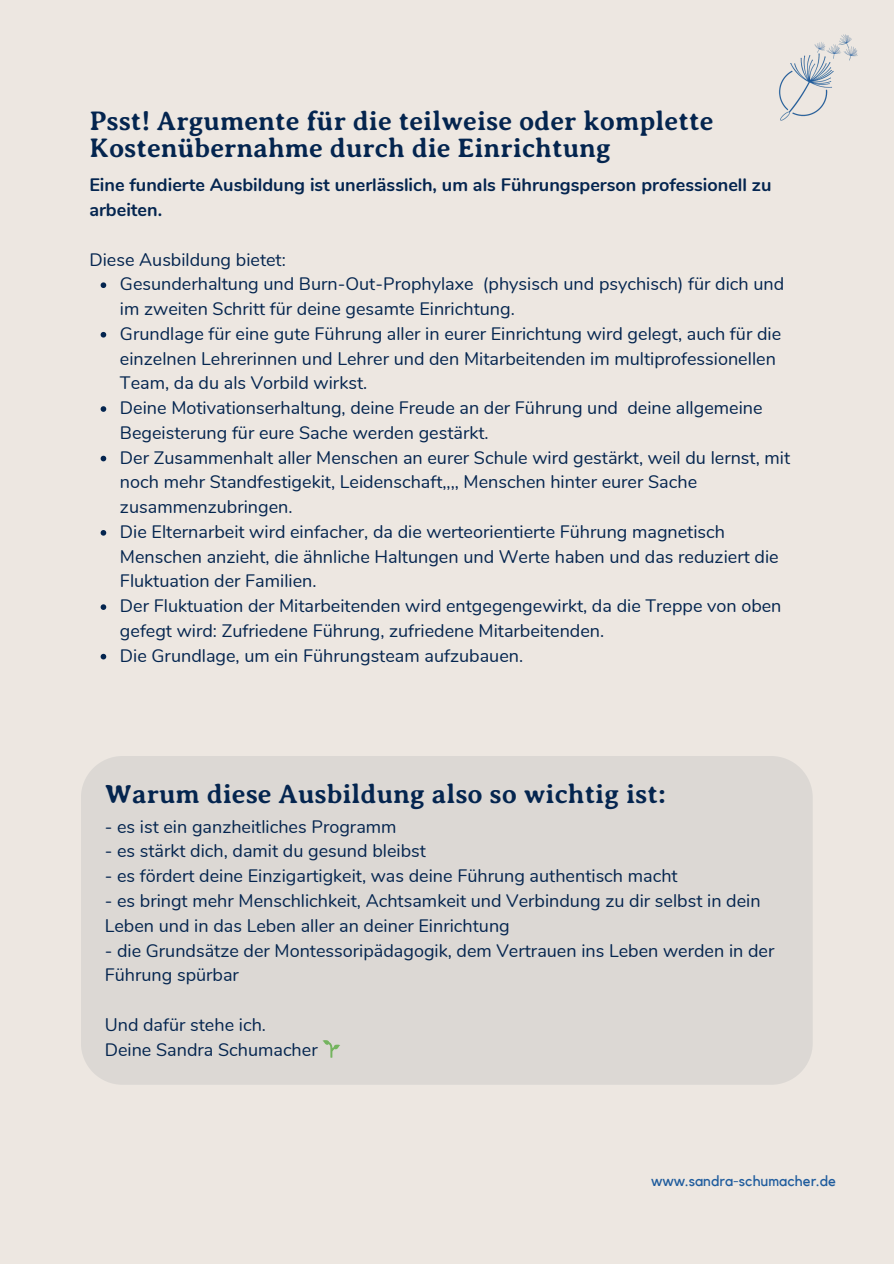
<style>
.page{position:relative;width:894px;height:1264px;background:#fff}
.page>*{position:absolute;margin:0;border:0;box-sizing:border-box;transform-origin:0 0}
.t1{font:700 27px/27px "Averia Serif Libre";color:#04254f}
.t2{font:18px/24.8px "Nunito";color:#04254f}
.t3{font:700 18px/24.8px "Nunito";color:#04254f}
.t4{font:14.7px "Kollektif";color:#1f5c9d}
</style>
<div class="page">
<div style="left:0;top:0;width:893px;height:1263px;background:#ede7e1"></div>
<div style="left:81px;top:756px;width:731px;height:328px;background:#dcd8d4"></div>
<img style="left:779px;top:34px;width:79px;height:87px">
<svg style="left:101px;top:282px;width:5px;height:6px"></svg>
<svg style="left:101px;top:332px;width:5px;height:5px"></svg>
<svg style="left:101px;top:406px;width:5px;height:6px"></svg>
<svg style="left:101px;top:456px;width:5px;height:5px"></svg>
<svg style="left:101px;top:530px;width:5px;height:5px"></svg>
<svg style="left:101px;top:604px;width:5px;height:6px"></svg>
<svg style="left:101px;top:654px;width:5px;height:5px"></svg>
<svg style="left:322px;top:1040px;width:18px;height:17px"></svg>
<h1 class="t1" style="left:89px;top:108px;width:625px">Psst! Argumente für die teilweise oder komplette<br>Kostenübernahme durch die Einrichtung</h1>
<p class="t3" style="left:89px;top:171px;width:683px">Eine fundierte Ausbildung ist unerlässlich, um als Führungsperson professionell zu arbeiten.</p>
<p class="t2" style="left:120px;top:246px;width:671px;text-indent:-31px">Diese Ausbildung bietet:<br>Gesunderhaltung und Burn-Out-Prophylaxe (physisch und psychisch) für dich und im zweiten Schritt für deine gesamte Einrichtung.<br>Grundlage für eine gute Führung aller in eurer Einrichtung wird gelegt, auch für die einzelnen Lehrerinnen und Lehrer und den Mitarbeitenden im multiprofessionellen Team, da du als Vorbild wirkst.<br>Deine Motivationserhaltung, deine Freude an der Führung und deine allgemeine Begeisterung für eure Sache werden gestärkt.<br>Der Zusammenhalt aller Menschen an eurer Schule wird gestärkt, weil du lernst, mit noch mehr Standfestigekit, Leidenschaft,,,, Menschen hinter eurer Sache zusammenzubringen.<br>Die Elternarbeit wird einfacher, da die werteorientierte Führung magnetisch Menschen anzieht, die ähnliche Haltungen und Werte haben und das reduziert die Fluktuation der Familien.<br>Der Fluktuation der Mitarbeitenden wird entgegengewirkt, da die Treppe von oben gefegt wird: Zufriedene Führung, zufriedene Mitarbeitenden.<br>Die Grundlage, um ein Führungsteam aufzubauen.</p>
<h1 class="t1" style="left:105px;top:781px;width:562px">Warum diese Ausbildung also so wichtig ist:</h1>
<p class="t2" style="left:105px;top:813px;width:293px">- es ist ein ganzheitliches Programm</p>
<p class="t2" style="left:105px;top:837px;width:322px">- es stärkt dich, damit du gesund bleibst</p>
<p class="t2" style="left:105px;top:862px;width:574px">- es fördert deine Einzigartigkeit, was deine Führung authentisch macht</p>
<p class="t2" style="left:105px;top:887px;width:657px">- es bringt mehr Menschlichkeit, Achtsamkeit und Verbindung zu dir selbst in dein<br>Leben und in das Leben aller an deiner Einrichtung</p>
<p class="t2" style="left:105px;top:936px;width:671px">- die Grundsätze der Montessoripädagogik, dem Vertrauen ins Leben werden in der<br>Führung spürbar</p>
<p class="t2" style="left:105px;top:1011px;width:214px">Und dafür stehe ich.<br>Deine Sandra Schumacher</p>
<p class="t4" style="left:651px;top:1172px;width:186px">www.sandra-schumacher.de</p>
</div>
